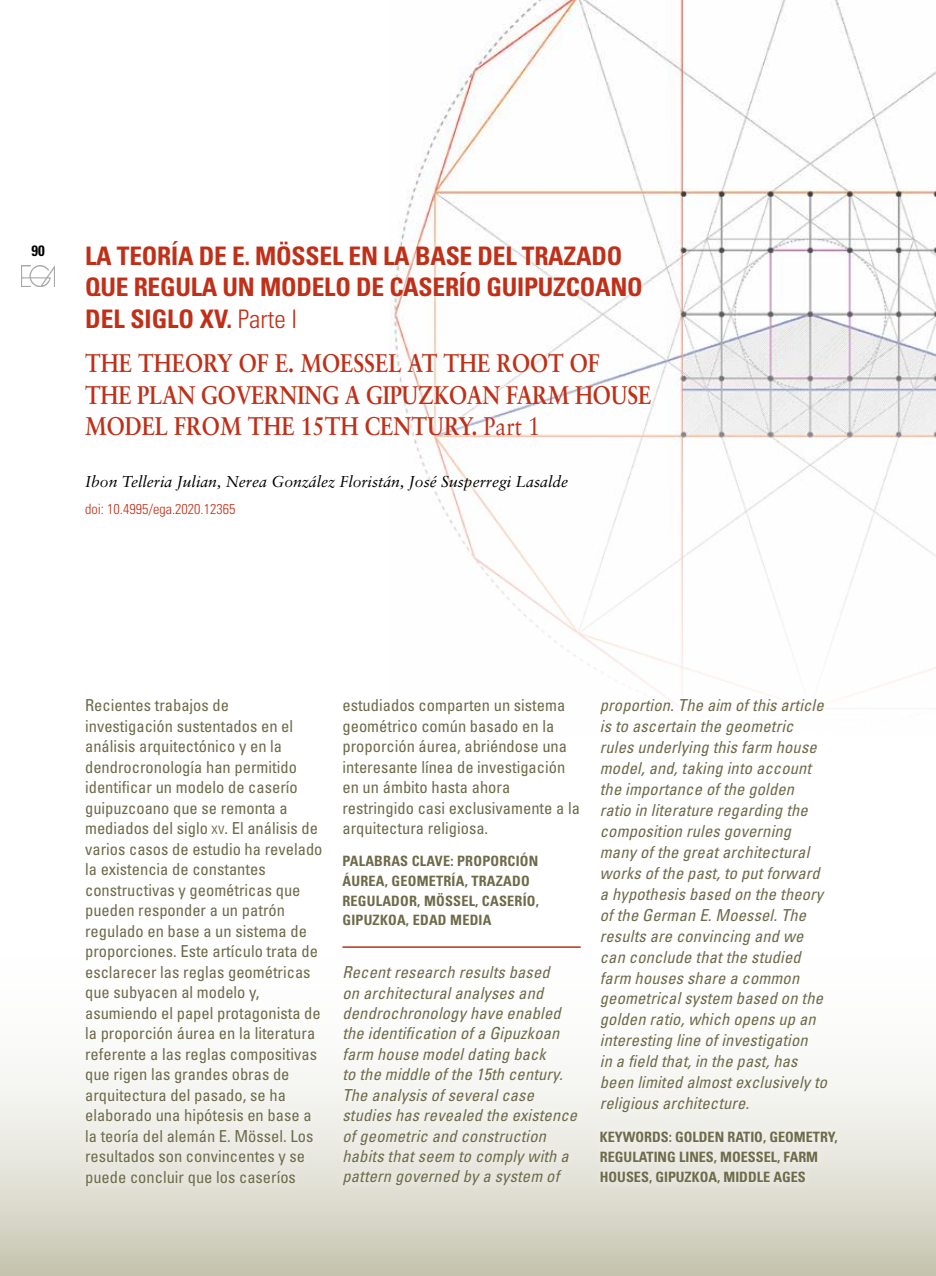
<style>
.page{position:relative;width:936px;height:1276px;background:#fff}
.page>*{position:absolute;margin:0;border:0;box-sizing:border-box;transform-origin:0 0}
.t1{font:700 25.5px/31.5px "Sabon";color:#c03019;scale:.85 1}
.t2{font:700 condensed 25.5px/31.5px "Univers";letter-spacing:-.01em;color:#c03019}
.t3{font:condensed 16.5px/20.5px "Univers";color:#6e6b4a}
.t4{font:italic condensed 16.5px/20.9px "Univers";letter-spacing:.01em;color:#6e6b4a}
.t5{font:italic 15.75px "Sabon";color:#000}
.t6{font:700 condensed 15px "Univers";color:#000}
.t7{font:700 condensed 14.25px/19.6px "Univers";letter-spacing:.015em;color:#6e6b4a}
.t8{font:300 condensed 14.25px "Univers";color:#c03019}
.s1{font-style:inherit}
.s2{font-weight:300}
.s3{font-weight:400}
.s4{font-size:11.55px}
</style>
<div class="page">
<svg style="left:0;top:1069px;width:935px;height:207px;background:#d7d6c8"></svg>
<img style="left:403px;top:0;width:532px;height:709px">
<img style="left:22px;top:265px;width:33px;height:21px">
<div style="left:76px;top:232px;width:583px;height:294px;background:#fff"></div>
<div style="left:77px;top:689px;width:254px;height:505px;background:#fff;opacity:.75"></div>
<div style="left:333px;top:689px;width:255px;height:505px;background:#fff;opacity:.75"></div>
<div style="left:591px;top:689px;width:254px;height:503px;background:#fff;opacity:.75"></div>
<hr style="left:342px;top:946px;width:238px;height:2px;background:#c03019">
<p class="t6" style="left:32px;top:242px;width:15px">90</p>
<h1 class="t2" style="left:85px;top:240px;width:559px">LA TEORÍA DE E. MÖSSEL EN LA BASE DEL TRAZADO<br>QUE REGULA UN MODELO DE CASERÍO GUIPUZCOANO<br>DEL SIG LO <span class="s1">XV</span>. <span class="s2">Parte I</span></h1>
<h1 class="t1" style="left:85px;top:347px;width:667px">THE THEORY OF E. MOESSEL AT THE ROOT OF<br>THE PLAN GOVERNING A GIPUZKOAN FARM HOUSE<br>MODEL FROM THE 15TH CENTURY. <span class="s3">Part 1</span></h1>
<p class="t5" style="left:85px;top:472px;width:484px">Ibon Telleria Julian, Nerea González Floristán, José Susperregi Lasalde</p>
<p class="t8" style="left:85px;top:500px;width:152px">doi: 10.4995/ega.2020.12365</p>
<p class="t3" style="left:85px;top:695px;width:239px">Recientes trabajos de<br>investigación sustentados en el análisis arquitectónico y en la dendrocronología han permitido identificar un modelo de caserío guipuzcoano que se remonta a mediados del siglo <span class="s4">xv</span>. El análisis de varios casos de estudio ha revelado la existencia de constantes constructivas y geométricas que pueden responder a un patrón regulado en base a un sistema de proporciones. Este artículo trata de esclarecer las reglas geométricas que subyacen al modelo y, asumiendo el papel protagonista de la proporción áurea en la literatura referente a las reglas compositivas que rigen las grandes obras de arquitectura del pasado, se ha elaborado una hipótesis en base a la teoría del alemán E. Mössel. Los resultados son convincentes y se puede concluir que los caseríos</p>
<p class="t3" style="left:342px;top:695px;width:239px">estudiados comparten un sistema geométrico común basado en la proporción áurea, abriéndose una interesante línea de investigación en un ámbito hasta ahora restringido casi exclusivamente a la arquitectura religiosa.</p>
<p class="t7" style="left:342px;top:851px;width:198px">PALABRAS CLAVE: PROPORCIÓN<br>ÁUREA, GEOMETRÍA, TRAZADO<br>REGULADOR, MÖSSEL, CASERÍO,<br>GIPUZKOA, EDAD MEDIA</p>
<p class="t4" style="left:342px;top:962px;width:236px;line-height:20.4px">Recent research results based<br>on architectural analyses and dendrochronology have enabled the identification of a Gipuzkoan farm house model dating back<br>to the middle of the 15th century.<br>The analysis of several case studies has revealed the existence of geometric and construction habits that seem to comply with a pattern governed by a system of</p>
<p class="t4" style="left:600px;top:695px;width:229px">proportion. The aim of this article is to ascertain the geometric rules underlying this farm house model, and, taking into account the importance of the golden ratio in literature regarding the composition rules governing many of the great architectural works of the past, to put forward a hypothesis based on the theory of the German E. Moessel. The results are convincing and we can conclude that the studied farm houses share a common geometrical system based on the golden ratio, which opens up an interesting line of investigation<br>in a field that, in the past, has been limited almost exclusively to religious architecture.</p>
<p class="t7" style="left:600px;top:1126px;width:239px;line-height:20.2px">KEYWORDS: GOLDEN RATIO, GEOMETRY,<br>REGULATING LINES, MOESSEL, FARM<br>HOUSES, GIPUZKOA, MIDDLE AGES</p>
</div>
